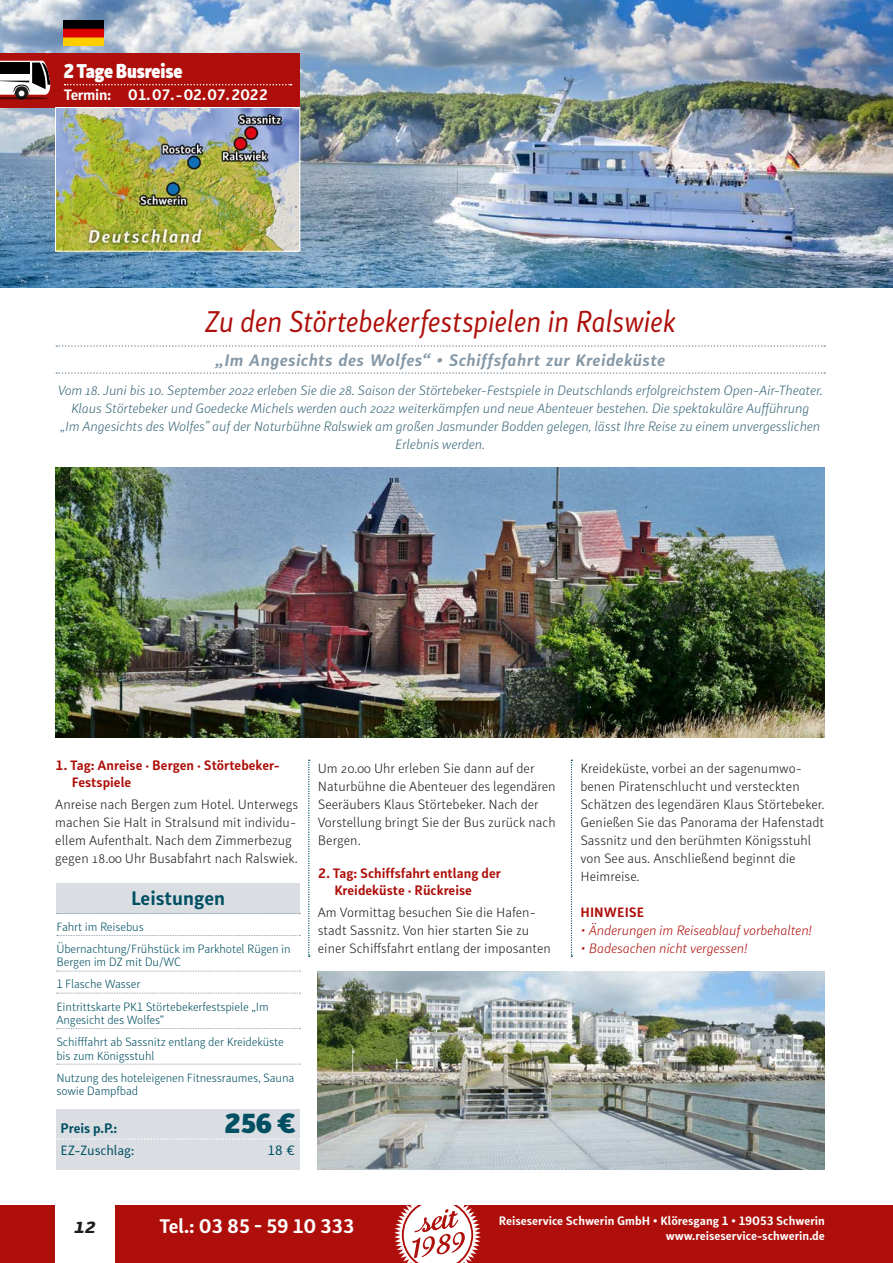
<style>
.page{position:relative;width:893px;height:1263px;background:#fff}
.page>*{position:absolute;margin:0;border:0;box-sizing:border-box;transform-origin:0 0}
.t1{font:italic 30px "Submariner R24";letter-spacing:-.015em;color:#ae0f0a;scale:.9 1}
.t2{font:900 27px "Submariner R24";color:#004f62}
.t3{font:italic 700 22.5px "Submariner R24";color:#1d1d1b}
.t4{font:700 19.5px "Submariner R24";color:#fff}
.t5{font:900 19.5px "Submariner R24";letter-spacing:-.01em;color:#fff;scale:.9 1}
.t6{font:700 19.5px "Submariner R24";color:#004f62}
.t7{font:italic 700 16.5px "Submariner R24";letter-spacing:.025em;color:#8698a6}
.t8{font:700 15px "Submariner R24";letter-spacing:-.02em;color:#fff}
.t9{font:300 13.5px/18px "Submariner R24";color:#1d1d1b}
.t10{font:italic 300 13.5px/18px "Submariner R24";letter-spacing:-.01em;color:#3a687a;text-align:center}
.t11{font:700 13.5px/16.5px "Submariner R24";color:#ae0f0a}
.t12{font:italic 300 13.5px "Submariner R24";letter-spacing:-.01em;color:#ae0f0a}
.t13{font:13.5px "Submariner R24";letter-spacing:-.01em;color:#004f62}
.t14{font:700 13.5px "Submariner R24";color:#004f62}
.t15{font:300 12px/22px "Submariner R24";letter-spacing:-.01em;color:#004f62}
.t16{font:700 12px/14.4px "Submariner R24";color:#fff;text-align:right}
</style>
<div class="page">
<img style="left:0;top:0;width:893px;height:287px">
<div style="left:0;top:1205px;width:893px;height:58px;background:#ae0f0a"></div>
<svg style="left:308px;top:760px;width:2px;height:197px"></svg>
<svg style="left:571px;top:760px;width:1px;height:197px"></svg>
<div style="left:56px;top:883px;width:244px;height:31px;background:#dadee3"></div>
<svg style="left:57px;top:913px;width:243px;height:1px"></svg>
<svg style="left:57px;top:935px;width:243px;height:1px"></svg>
<svg style="left:57px;top:971px;width:243px;height:1px"></svg>
<svg style="left:57px;top:993px;width:243px;height:1px"></svg>
<svg style="left:57px;top:1028px;width:243px;height:1px"></svg>
<svg style="left:57px;top:1064px;width:243px;height:1px"></svg>
<div style="left:56px;top:1109px;width:244px;height:60px;background:#dadee3"></div>
<svg style="left:57px;top:1138px;width:243px;height:2px"></svg>
<svg style="left:56px;top:345px;width:769px;height:2px"></svg>
<svg style="left:56px;top:372px;width:769px;height:2px"></svg>
<div style="left:55px;top:53px;width:245px;height:54px;background:#ae0f0a"></div>
<svg style="left:65px;top:84px;width:227px;height:1px"></svg>
<img style="left:55px;top:467px;width:770px;height:270px">
<img style="left:318px;top:971px;width:507px;height:198px">
<svg style="left:394px;top:1205px;width:87px;height:58px"></svg>
<div style="left:55px;top:1203px;width:60px;height:60px;background:#fff"></div>
<img style="left:64px;top:20px;width:39px;height:26px">
<div style="left:0;top:53px;width:56px;height:54px;background:#ae0f0a"></div>
<svg style="left:0;top:61px;width:50px;height:39px"></svg>
<img style="left:57px;top:109px;width:241px;height:141px">
<div style="left:55px;top:107px;width:245px;height:145px;border:1px solid #fff"></div>
<h3 class="t5" style="left:64px;top:57px;width:133px">2 Tage Busreise</h3>
<p class="t8" style="left:64px;top:84px;width:206px">Termin: 01. 07. - 02. 07. 2022</p>
<h1 class="t1" style="left:205px;top:302px;width:525px">Zu den Störtebekerfestspielen in Ralswiek</h1>
<p class="t7" style="left:215px;top:349px;width:451px">„Im Angesichts des Wolfes“ • Schiffsfahrt zur Kreideküste</p>
<p class="t10" style="left:58px;top:381px;width:766px">Vom 18. Juni bis 10. September 2022 erleben Sie die 28. Saison der Störtebeker-Festspiele in Deutschlands erfolgreichstem Open-Air-Theater.<br>Klaus Störtebeker und Goedecke Michels werden auch 2022 weiterkämpfen und neue Abenteuer bestehen. Die spektakuläre Aufführung<br>„Im Angesichts des Wolfes” auf der Naturbühne Ralswiek am großen Jasmunder Bodden gelegen, lässt Ihre Reise zu einem unvergesslichen Erlebnis werden.</p>
<p class="t11" style="left:72px;top:757px;width:209px;text-indent:-16px">1. Tag: Anreise · Bergen · Störtebeker-<br>Festspiele</p>
<p class="t9" style="left:55px;top:795px;width:245px">Anreise nach Bergen zum Hotel. Unterwegs machen Sie Halt in Stralsund mit individu&shy;ellem Aufenthalt. Nach dem Zimmerbezug gegen 18.00 Uhr Busabfahrt nach Ralswiek.</p>
<h3 class="t6" style="left:131px;top:885px;width:96px">Leistungen</h3>
<p class="t15" style="left:56px;top:915px;width:236px">Fahrt im Reisebus<br>Übernachtung/Frühstück im Parkhotel Rügen in</p>
<p class="t15" style="left:56px;top:951px;width:214px">Bergen im DZ mit Du/WC<br>1 Flasche Wasser<br>Eintrittskarte PK1 Störtebekerfestspiele „Im</p>
<p class="t15" style="left:56px;top:1008px;width:229px">Angesicht des Wolfes“<br>Schifffahrt ab Sassnitz entlang der Kreideküste</p>
<p class="t15" style="left:56px;top:1044px;width:239px">bis zum Königsstuhl<br>Nutzung des hoteleigenen Fitnessraumes, Sauna</p>
<p class="t15" style="left:56px;top:1079px;width:83px">sowie Dampfbad</p>
<p class="t14" style="left:61px;top:1119px;width:58px">Preis p.P.:</p>
<h2 class="t2" style="left:225px;top:1105px;width:72px">256 €</h2>
<p class="t13" style="left:61px;top:1142px;width:75px">EZ-Zuschlag:</p>
<p class="t13" style="left:268px;top:1142px;width:28px">18 €</p>
<p class="t9" style="left:318px;top:759px;width:239px">Um 20.00 Uhr erleben Sie dann auf der Naturbühne die Abenteuer des legendären Seeräubers Klaus Störtebeker. Nach der Vorstellung bringt Sie der Bus zurück nach Bergen.</p>
<p class="t11" style="left:334px;top:865px;width:168px;text-indent:-16px">2. Tag: Schiffsfahrt entlang der<br>Kreideküste · Rückreise</p>
<p class="t9" style="left:318px;top:903px;width:235px">Am Vormittag besuchen Sie die Hafen&shy;stadt Sassnitz. Von hier starten Sie zu einer Schiffsfahrt entlang der imposanten</p>
<p class="t9" style="left:580px;top:759px;width:246px">Kreideküste, vorbei an der sagenumwo&shy;benen Piratenschlucht und versteckten Schätzen des legendären Klaus Störtebeker.<br>Genießen Sie das Panorama der Hafenstadt Sassnitz und den berühmten Königsstuhl von See aus. Anschließend beginnt die Heimreise.</p>
<p class="t11" style="left:580px;top:904px;width:65px">HINWEISE</p>
<p class="t12" style="left:580px;top:922px;width:233px">• Änderungen im Reiseablauf vorbehalten!</p>
<p class="t12" style="left:580px;top:940px;width:168px">• Badesachen nicht vergessen!</p>
<h3 class="t3" style="left:75px;top:1209px;width:23px">12</h3>
<p class="t16" style="left:499px;top:1214px;width:328px">Reiseservice Schwerin GmbH • Klöresgang 1 • 19053 Schwerin www.reiseservice-schwerin.de</p>
<h3 class="t4" style="left:159px;top:1212px;width:196px">Tel.: 03 85 - 59 10 333</h3>
</div>
